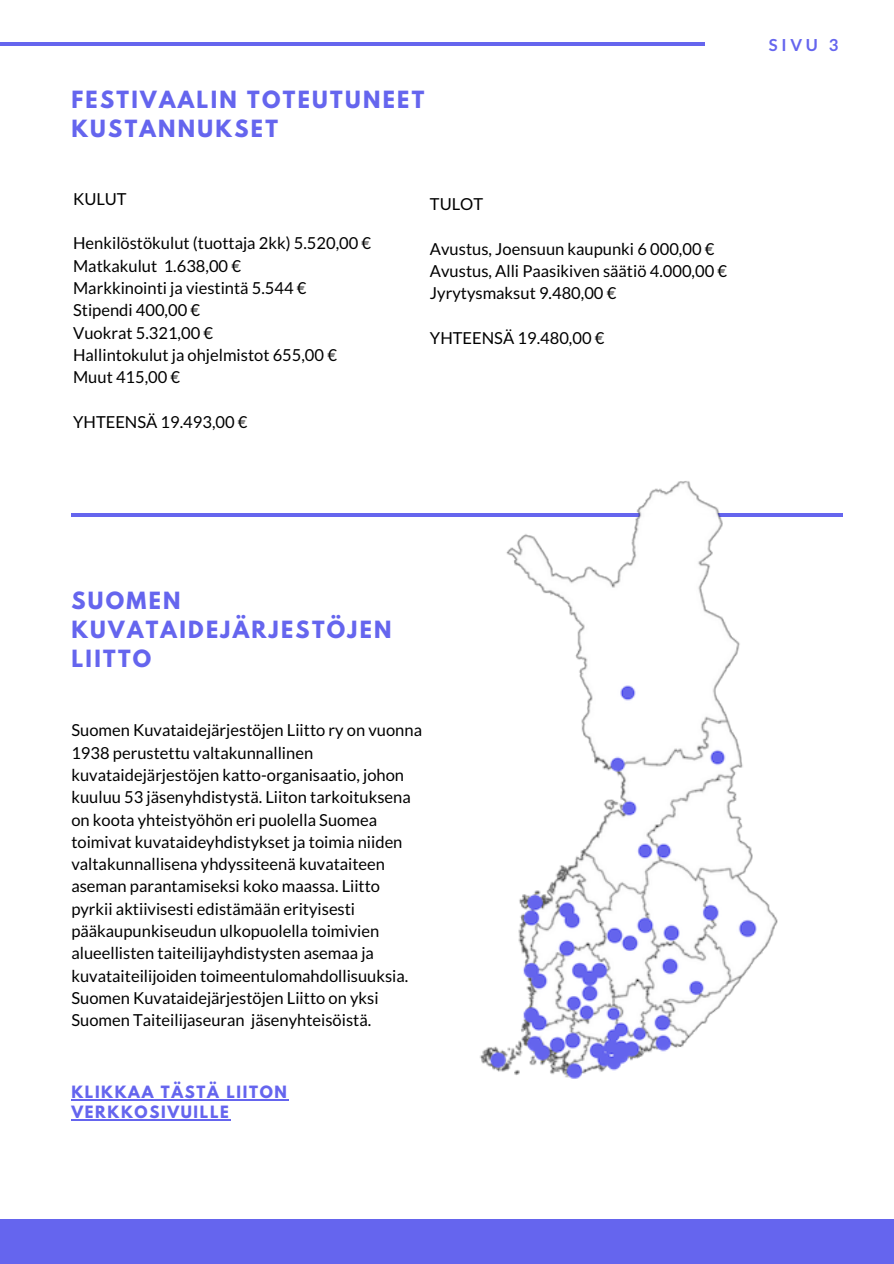
<style>
.page{position:relative;width:894px;height:1264px;background:#fff}
.page>*{position:absolute;margin:0;border:0;box-sizing:border-box;transform-origin:0 0}
.t1{font:700 21px/29.2px "League Spartan";letter-spacing:.11em;color:#6565ee}
.t2{font:16.5px/22.4px "Lato";color:#000}
.t3{font:700 16.5px "Lato";color:#6565ee}
.t4{font:700 15px/20.2px "League Spartan";letter-spacing:.11em;color:#6565ee}
</style>
<div class="page">
<hr style="left:0;top:42px;width:704px;height:3px;background:#6565ee">
<hr style="left:71px;top:513px;width:772px;height:3px;background:#6565ee">
<div style="left:0;top:1219px;width:893px;height:44px;background:#6565ee"></div>
<img style="left:466px;top:481px;width:334px;height:598px">
<hr style="left:71px;top:1099px;width:217px;height:1px;background:#6565ee">
<hr style="left:71px;top:1119px;width:159px;height:1px;background:#6565ee">
<p class="t1" style="left:71px;top:87px;width:354px">FESTIVAALIN TOTEUTUNEET<br>KUSTANNUKSET</p>
<p class="t2" style="left:73px;top:187px;width:55px">KULUT</p>
<p class="t2" style="left:73px;top:232px;width:299px">Henkilöstökulut (tuottaja 2kk) 5.520,00 €<br>Matkakulut 1.638,00 €<br>Markkinointi ja viestintä 5.544 €<br>Stipendi 400,00 €<br>Vuokrat 5.321,00 €<br>Hallintokulut ja ohjelmistot 655,00 €<br>Muut 415,00 €</p>
<p class="t2" style="left:73px;top:410px;width:176px">YHTEENSÄ 19.493,00 €</p>
<p class="t2" style="left:430px;top:192px;width:55px">TULOT</p>
<p class="t2" style="left:430px;top:237px;width:298px">Avustus, Joensuun kaupunki 6 000,00 €<br>Avustus, Alli Paasikiven säätiö 4.000,00 €<br>Jyrytysmaksut 9.480,00 €</p>
<p class="t2" style="left:430px;top:326px;width:176px">YHTEENSÄ 19.480,00 €</p>
<p class="t3" style="left:768px;top:35px;width:71px">SIVU 3</p>
<p class="t1" style="left:71px;top:588px;width:322px">SUOMEN<br>KUVATAIDEJÄRJESTÖJEN<br>LIITTO</p>
<p class="t2" style="left:71px;top:718px;width:352px">Suomen Kuvataidejärjestöjen Liitto ry on vuonna 1938 perustettu valtakunnallinen kuvataidejärjestöjen katto-organisaatio, johon kuuluu 53 jäsenyhdistystä. Liiton tarkoituksena on koota yhteistyöhön eri puolella Suomea toimivat kuvataideyhdistykset ja toimia niiden valtakunnallisena yhdyssiteenä kuvataiteen aseman parantamiseksi koko maassa. Liitto pyrkii aktiivisesti edistämään erityisesti pääkaupunkiseudun ulkopuolella toimivien alueellisten taiteilijayhdistysten asemaa ja kuvataiteilijoiden toimeentulomahdollisuuksia.<br>Suomen Kuvataidejärjestöjen Liitto on yksi Suomen Taiteilijaseuran jäsenyhteisöistä.</p>
<p class="t4" style="left:71px;top:1083px;width:217px">KLIKKAA TÄSTÄ LIITON<br>VERKKOSIVUILLE</p>
</div>
